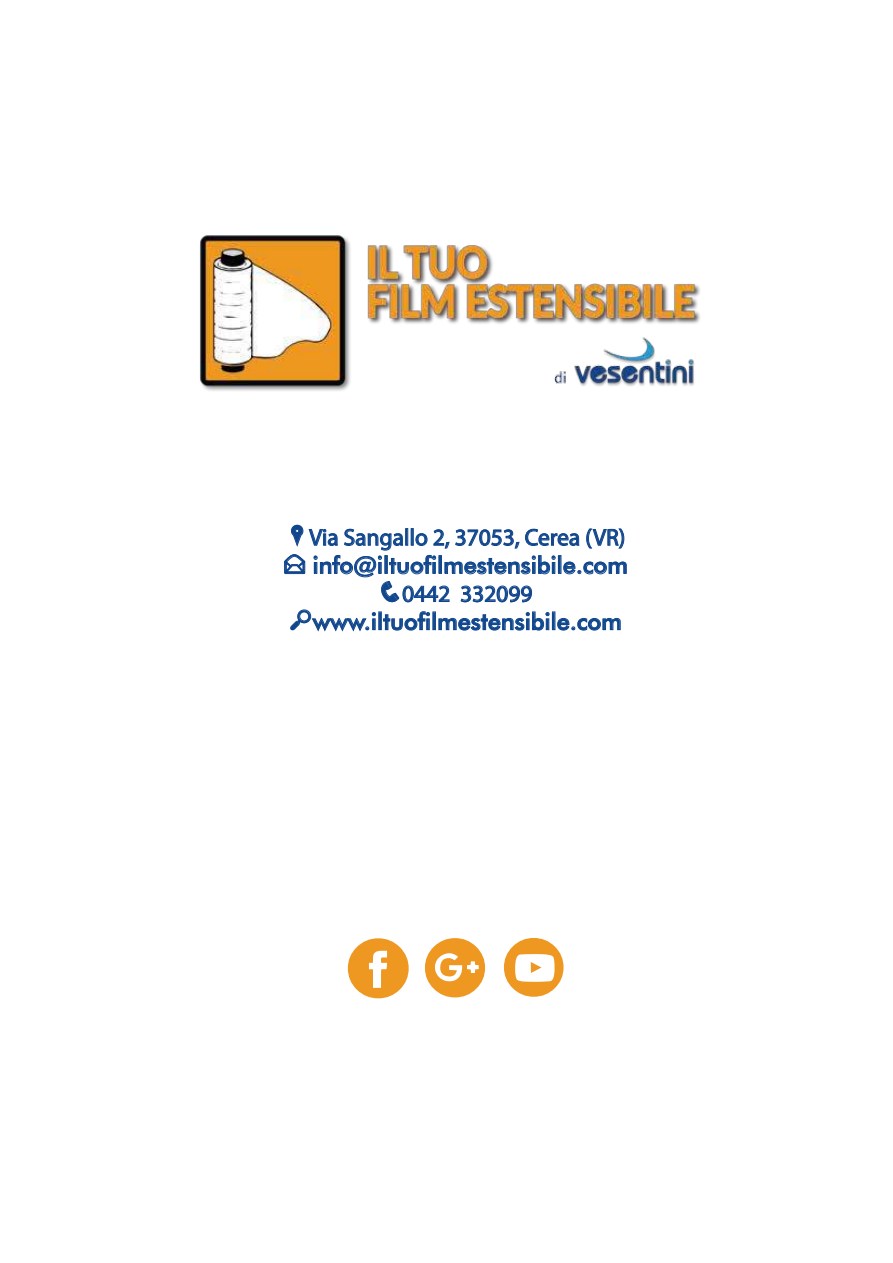
<style>
.page{position:relative;width:893px;height:1263px;background:#fff}
.page>*{position:absolute;margin:0;border:0;box-sizing:border-box;transform-origin:0 0}
.t1{font:109.05px "Social Circles";color:#ee9721}
.t2{font:500 23.4px "Futura BT";color:#10478c}
.t3{font:23.4px "Myriad Pro";color:#10478c}
</style>
<div class="page">
<div style="left:433px;top:612px;width:3px;height:18px;border:1px solid #11468d"></div>
<svg style="left:439px;top:611px;width:110px;height:19px"></svg>
<div style="left:552px;top:612px;width:3px;height:18px;border:1px solid #11468d"></div>
<svg style="left:557px;top:618px;width:64px;height:12px"></svg>
<img style="left:200px;top:235px;width:500px;height:156px">
<svg style="left:284px;top:525px;width:343px;height:77px"></svg>
<svg style="left:290px;top:609px;width:140px;height:22px"></svg>
<p class="t3" style="left:309px;top:523px;width:318px">Via Sangallo 2, 37053, Cerea (VR)</p>
<p class="t2" style="left:313px;top:551px;width:317px">info@iltuofilmestensibile.com</p>
<p class="t3" style="left:379px;top:579px;width:155px">❑0442 332099</p>
<p class="t2" style="left:313px;top:607px;width:311px">www.iltuofilmestensibile.com</p>
<h1 class="t1" style="left:339px;top:904px;width:234px">fgy</h1>
</div>
